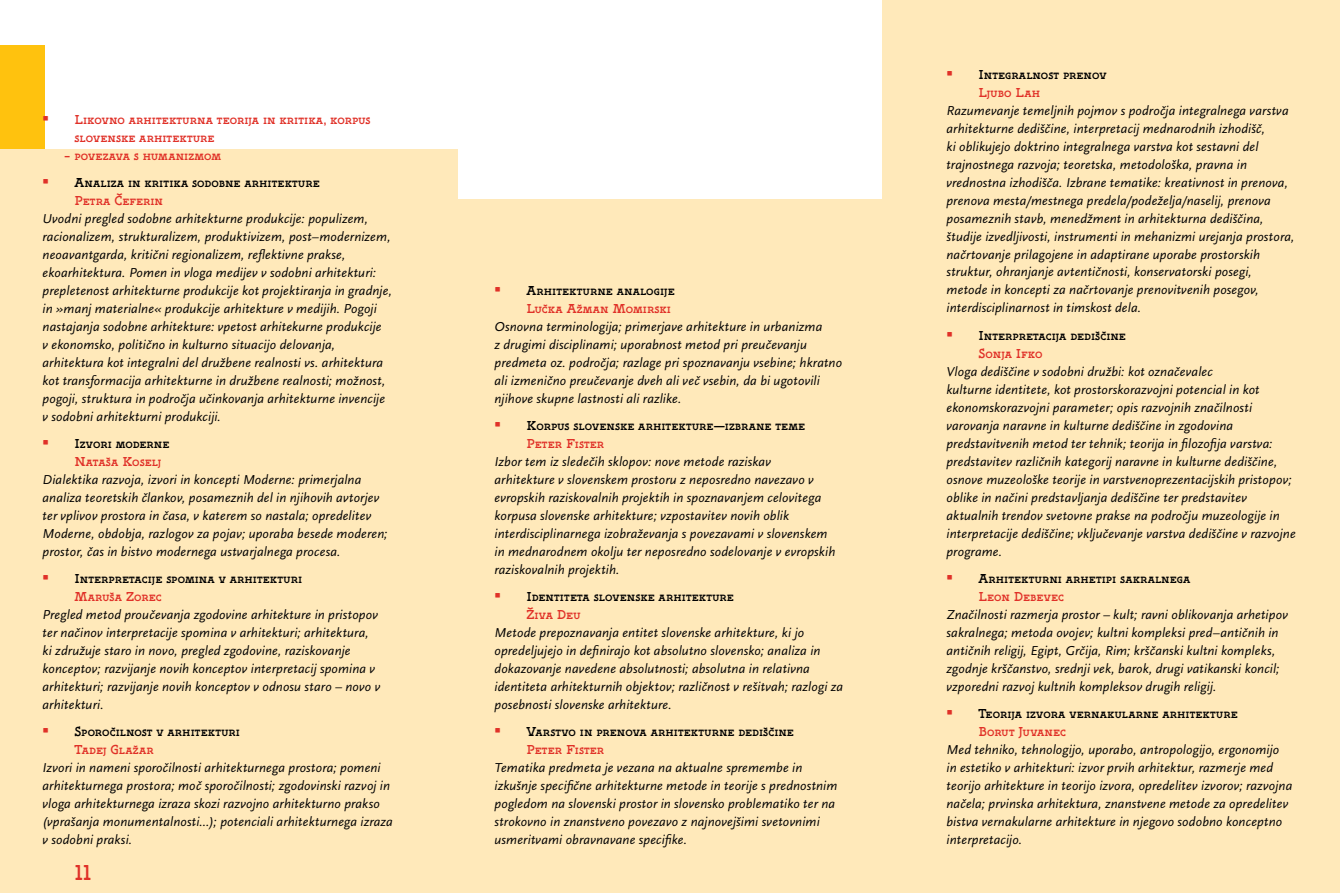
<style>
.page{position:relative;width:1340px;height:893px;background:#fff}
.page>*{position:absolute;margin:0;border:0;box-sizing:border-box;transform-origin:0 0}
.t1{font:22.5px "Arhe Beta ver 21 beta";color:#e03128}
.t2{font:italic 13.5px/18px "Scala Sans Pro";letter-spacing:.01em;color:#000}
.t3{font:13.5px/18px "Arhe Beta ver 21 beta";letter-spacing:.01em;color:#000}
.t4{font:13.5px/18px "Arhe Beta ver 21 beta";letter-spacing:.01em;color:#e03128}
.s1{font-size:19.5px}
.s2{font-size:19.5px;color:#e03128}
.s3{color:#e03128}
</style>
<div class="page">
<div style="left:0;top:45px;width:45px;height:164px;background:#ffc20e"></div>
<div style="left:0;top:149px;width:457px;height:335px;background:#ffe9ba"></div>
<div style="left:0;top:410px;width:457px;height:209px;background:#ffe9ba"></div>
<div style="left:0;top:545px;width:457px;height:227px;background:#ffe9ba"></div>
<div style="left:0;top:698px;width:457px;height:195px;background:#ffe9ba"></div>
<div style="left:431px;top:199px;width:478px;height:181px;background:#ffe9ba"></div>
<div style="left:431px;top:257px;width:478px;height:209px;background:#ffe9ba"></div>
<div style="left:431px;top:392px;width:478px;height:245px;background:#ffe9ba"></div>
<div style="left:431px;top:563px;width:478px;height:209px;background:#ffe9ba"></div>
<div style="left:431px;top:698px;width:478px;height:195px;background:#ffe9ba"></div>
<div style="left:882px;top:0;width:457px;height:164px;background:#ffe9ba"></div>
<div style="left:882px;top:41px;width:457px;height:335px;background:#ffe9ba"></div>
<div style="left:882px;top:302px;width:457px;height:317px;background:#ffe9ba"></div>
<div style="left:882px;top:545px;width:457px;height:209px;background:#ffe9ba"></div>
<div style="left:882px;top:680px;width:457px;height:213px;background:#ffe9ba"></div>
<p class="t4" style="left:74px;top:110px;width:297px;text-indent:-32px"><span class="s1">•</span> Likovno arhitekturna teorija in kritika, korpus slovenske arhitekture</p>
<p class="t4" style="left:65px;top:146px;width:158px">– povezava s humanizmom</p>
<p class="t3" style="left:74px;top:173px;width:247px;text-indent:-32px"><span class="s2">•</span> Analiza in kritika sodobne arhitekture<br><span class="s3">Petra Čeferin</span></p>
<p class="t2" style="left:43px;top:209px;width:351px">Uvodni pregled sodobne arhitekturne produkcije: populizem, racionalizem, strukturalizem, produktivizem, post–modernizem, neoavantgarda, kritični regionalizem, reflektivne prakse, ekoarhitektura. Pomen in vloga medijev v sodobni arhitekturi: prepletenost arhitekturne produkcije kot projektiranja in gradnje, in »manj materialne« produkcije arhitekture v medijih. Pogoji nastajanja sodobne arhitekture: vpetost arhitekurne produkcije<br>v ekonomsko, politično in kulturno situacijo delovanja, arhitektura kot integralni del družbene realnosti vs. arhitektura kot transformacija arhitekturne in družbene realnosti; možnost, pogoji, struktura in področja učinkovanja arhitekturne invencije v sodobni arhitekturni produkciji.</p>
<p class="t3" style="left:74px;top:434px;width:96px;text-indent:-32px"><span class="s2">•</span> Izvori moderne<br><span class="s3">Nataša Koselj</span></p>
<p class="t2" style="left:43px;top:470px;width:346px">Dialektika razvoja, izvori in koncepti Moderne: primerjalna analiza teoretskih člankov, posameznih del in njihovih avtorjev ter vplivov prostora in časa, v katerem so nastala; opredelitev Moderne, obdobja, razlogov za pojav; uporaba besede moderen; prostor, čas in bistvo modernega ustvarjalnega procesa.</p>
<p class="t3" style="left:74px;top:569px;width:229px;text-indent:-32px"><span class="s2">•</span> Interpretacije spomina v arhitekturi<br><span class="s3">Maruša Zorec</span></p>
<p class="t2" style="left:43px;top:605px;width:339px">Pregled metod proučevanja zgodovine arhitekture in pristopov ter načinov interpretacije spomina v arhitekturi; arhitektura, ki združuje staro in novo, pregled zgodovine, raziskovanje konceptov; razvijanje novih konceptov interpretacij spomina v arhitekturi; razvijanje novih konceptov v odnosu staro – novo v arhitekturi.</p>
<p class="t3" style="left:74px;top:722px;width:167px;text-indent:-32px"><span class="s2">•</span> Sporočilnost v arhitekturi<br><span class="s3">Tadej Glažar</span></p>
<p class="t2" style="left:43px;top:758px;width:352px">Izvori in nameni sporočilnosti arhitekturnega prostora; pomeni arhitekturnega prostora; moč sporočilnosti; zgodovinski razvoj in vloga arhitekturnega izraza skozi razvojno arhitekturno prakso (vprašanja monumentalnosti...); potenciali arhitekturnega izraza v sodobni praksi.</p>
<h1 class="t1" style="left:74px;top:859px;width:19px">11</h1>
<p class="t3" style="left:494px;top:281px;width:182px;text-align:right"><span class="s2">•</span> Arhitekturne analogije<br><span class="s3">Lučka Ažman Momirski</span></p>
<p class="t2" style="left:494px;top:317px;width:349px">Osnovna terminologija; primerjave arhitekture in urbanizma<br>z drugimi disciplinami; uporabnost metod pri preučevanju predmeta oz. področja; razlage pri spoznavanju vsebine; hkratno ali izmenično preučevanje dveh ali več vsebin, da bi ugotovili njihove skupne lastnosti ali razlike.</p>
<p class="t3" style="left:526px;top:416px;width:280px;text-indent:-32px"><span class="s2">•</span> Korpus slovenske arhitekture—izbrane teme<br><span class="s3">Peter Fister</span></p>
<p class="t2" style="left:494px;top:452px;width:342px">Izbor tem iz sledečih sklopov: nove metode raziskav<br>arhitekture v slovenskem prostoru z neposredno navezavo v evropskih raziskovalnih projektih in spoznavanjem celovitega korpusa slovenske arhitekture; vzpostavitev novih oblik interdisciplinarnega izobraževanja s povezavami v slovenskem in mednarodnem okolju ter neposredno sodelovanje v evropskih raziskovalnih projektih.</p>
<p class="t3" style="left:526px;top:587px;width:209px;text-indent:-32px"><span class="s2">•</span> Identiteta slovenske arhitekture<br><span class="s3">Živa Deu</span></p>
<p class="t2" style="left:494px;top:623px;width:350px">Metode prepoznavanja entitet slovenske arhitekture, ki jo opredeljujejo in definirajo kot absolutno slovensko; analiza in dokazovanje navedene absolutnosti; absolutna in relativna identiteta arhitekturnih objektov; različnost v rešitvah; razlogi za posebnosti slovenske arhitekture.</p>
<p class="t3" style="left:526px;top:722px;width:269px;text-indent:-32px"><span class="s2">•</span> Varstvo in prenova arhitekturne dediščine<br><span class="s3">Peter Fister</span></p>
<p class="t2" style="left:494px;top:758px;width:344px">Tematika predmeta je vezana na aktualne spremembe in izkušnje specifične arhitekturne metode in teorije s prednostnim pogledom na slovenski prostor in slovensko problematiko ter na strokovno in znanstveno povezavo z najnovejšimi svetovnimi usmeritvami obravnavane specifike.</p>
<p class="t3" style="left:978px;top:65px;width:130px;text-indent:-32px"><span class="s2">•</span> Integralnost prenov<br><span class="s3">Ljubo Lah</span></p>
<p class="t2" style="left:946px;top:101px;width:349px">Razumevanje temeljnih pojmov s področja integralnega varstva arhitekturne dediščine, interpretacij mednarodnih izhodišč,<br>ki oblikujejo doktrino integralnega varstva kot sestavni del trajnostnega razvoja; teoretska, metodološka, pravna in vrednostna izhodišča. Izbrane tematike: kreativnost in prenova, prenova mesta/mestnega predela/podeželja/naselij, prenova posameznih stavb, menedžment in arhitekturna dediščina, študije izvedljivosti, instrumenti in mehanizmi urejanja prostora, načrtovanje prilagojene in adaptirane uporabe prostorskih struktur, ohranjanje avtentičnosti, konservatorski posegi, metode in koncepti za načrtovanje prenovitvenih posegov, interdisciplinarnost in timskost dela.</p>
<p class="t3" style="left:978px;top:326px;width:149px;text-indent:-32px"><span class="s2">•</span> Interpretacija dediščine<br><span class="s3">Sonja Ifko</span></p>
<p class="t2" style="left:946px;top:362px;width:351px">Vloga dediščine v sodobni družbi: kot označevalec<br>kulturne identitete, kot prostorskorazvojni potencial in kot ekonomskorazvojni parameter; opis razvojnih značilnosti varovanja naravne in kulturne dediščine in zgodovina predstavitvenih metod ter tehnik; teorija in filozofija varstva: predstavitev različnih kategorij naravne in kulturne dediščine, osnove muzeološke teorije in varstvenoprezentacijskih pristopov; oblike in načini predstavljanja dediščine ter predstavitev aktualnih trendov svetovne prakse na področju muzeologije in interpretacije dediščine; vključevanje varstva dediščine v razvojne programe.</p>
<p class="t3" style="left:978px;top:569px;width:213px;text-indent:-32px"><span class="s2">•</span> Arhitekturni arhetipi sakralnega<br><span class="s3">Leon Debevec</span></p>
<p class="t2" style="left:946px;top:605px;width:343px">Značilnosti razmerja prostor – kult; ravni oblikovanja arhetipov sakralnega; metoda ovojev; kultni kompleksi pred–antičnih in antičnih religij, Egipt, Grčija, Rim; krščanski kultni kompleks, zgodnje krščanstvo, srednji vek, barok, drugi vatikanski koncil; vzporedni razvoj kultnih kompleksov drugih religij.</p>
<p class="t3" style="left:978px;top:704px;width:261px;text-indent:-32px"><span class="s2">•</span> Teorija izvora vernakularne arhitekture<br><span class="s3">Borut Juvanec</span></p>
<p class="t2" style="left:946px;top:740px;width:347px">Med tehniko, tehnologijo, uporabo, antropologijo, ergonomijo in estetiko v arhitekturi: izvor prvih arhitektur, razmerje med teorijo arhitekture in teorijo izvora, opredelitev izvorov; razvojna načela; prvinska arhitektura, znanstvene metode za opredelitev bistva vernakularne arhitekture in njegovo sodobno konceptno interpretacijo.</p>
</div>
